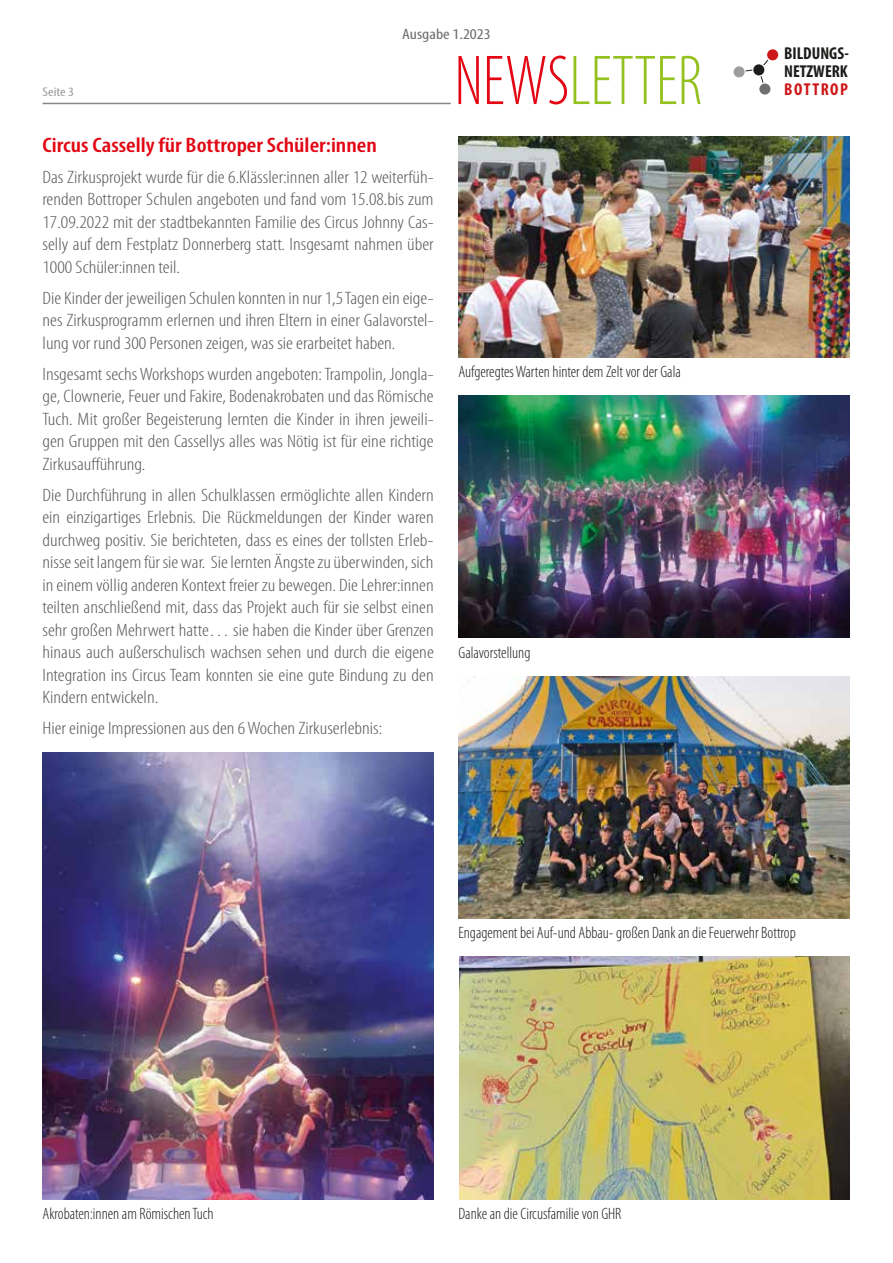
<style>
.page{position:relative;width:893px;height:1263px;background:#fff}
.page>*{position:absolute;margin:0;border:0;box-sizing:border-box;transform-origin:0 0}
.t1{font:600 condensed 21px "Myriad Pro";color:#e30613;scale:1.15 1}
.t2{font:300 condensed 18px/22.5px "Myriad Pro";color:#575756;text-align:justify;scale:1.15 1}
.t3{font:700 condensed 17.25px/18px "Myriad Pro";color:#1d1d1b}
.t4{font:700 condensed 17.25px "Myriad Pro";letter-spacing:.09em;color:#cd1719}
.t5{font:300 condensed 16.5px "Myriad Pro";color:#1d1d1b}
.t6{font:condensed 15px "Myriad Pro";color:#706f6f;scale:1.2 1}
.t7{font:condensed 12.75px "Myriad Pro";color:#9d9d9c;scale:1.2 1}
</style>
<div class="page">
<svg style="left:573px;top:56px;width:128px;height:48px"></svg>
<svg style="left:458px;top:56px;width:109px;height:48px"></svg>
<hr style="left:43px;top:103px;width:408px;height:1px;background:#878787">
<div style="left:767px;top:49px;width:11px;height:11px;background:#cd1719;border-radius:50%"></div>
<div style="left:734px;top:66px;width:11px;height:11px;background:#9d9d9c;border-radius:50%"></div>
<div style="left:759px;top:84px;width:11px;height:11px;background:#706f6f;border-radius:50%"></div>
<div style="left:753px;top:64px;width:11px;height:11px;background:#1d1d1b;border-radius:50%"></div>
<svg style="left:762px;top:59px;width:7px;height:7px"></svg>
<svg style="left:745px;top:69px;width:8px;height:3px"></svg>
<svg style="left:760px;top:75px;width:4px;height:9px"></svg>
<img style="left:458px;top:136px;width:392px;height:221px">
<img style="left:458px;top:395px;width:392px;height:243px">
<img style="left:458px;top:676px;width:392px;height:242px">
<img style="left:459px;top:957px;width:391px;height:242px">
<img style="left:43px;top:753px;width:391px;height:446px">
<p class="t7" style="left:43px;top:84px;width:28px">Seite 3</p>
<p class="t6" style="left:402px;top:25px;width:75px">Ausgabe 1.2023</p>
<p class="t1" style="left:43px;top:132px;width:292px">Circus Casselly für Bottroper Schüler:innen</p>
<p class="t2" style="left:43px;top:166px;width:342px">Das Zirkusprojekt wurde für die 6.Klässler:innen aller 12 weiterfüh&shy;renden Bottroper Schulen angeboten und fand vom 15.08.bis zum 17.09.2022 mit der stadtbekannten Familie des Circus Johnny Cas&shy;selly auf dem Festplatz Donnerberg statt. Insgesamt nahmen über 1000 Schüler:innen teil.</p>
<p class="t2" style="left:43px;top:287px;width:342px">Die Kinder der jeweiligen Schulen konnten in nur 1,5 Tagen ein eige&shy;nes Zirkusprogramm erlernen und ihren Eltern in einer Galavorstel&shy;lung vor rund 300 Personen zeigen, was sie erarbeitet haben.</p>
<p class="t2" style="left:43px;top:363px;width:342px">Insgesamt sechs Workshops wurden angeboten: Trampolin, Jongla&shy;ge, Clownerie, Feuer und Fakire, Bodenakrobaten und das Römische Tuch. Mit großer Begeisterung lernten die Kinder in ihren jeweili&shy;gen Gruppen mit den Cassellys alles was Nötig ist für eine richtige Zirkusaufführung.</p>
<p class="t2" style="left:43px;top:484px;width:342px">Die Durchführung in allen Schulklassen ermöglichte allen Kindern ein einzigartiges Erlebnis. Die Rückmeldungen der Kinder waren durchweg positiv. Sie berichteten, dass es eines der tollsten Erleb&shy;nisse seit langem für sie war. Sie lernten Ängste zu überwinden, sich in einem völlig anderen Kontext freier zu bewegen. Die Lehrer:innen teilten anschließend mit, dass das Projekt auch für sie selbst einen sehr großen Mehrwert hatte… sie haben die Kinder über Grenzen hinaus auch außerschulisch wachsen sehen und durch die eigene Integration ins Circus Team konnten sie eine gute Bindung zu den Kindern entwickeln.</p>
<p class="t2" style="left:43px;top:717px;width:297px">Hier einige Impressionen aus den 6 Wochen Zirkuserlebnis:</p>
<p class="t5" style="left:458px;top:362px;width:224px">Aufgeregtes Warten hinter dem Zelt vor der Gala</p>
<p class="t5" style="left:458px;top:642px;width:74px">Galavorstellung</p>
<p class="t3" style="left:784px;top:44px;width:66px">BILDUNGS-<br>NETZWERK</p>
<p class="t4" style="left:784px;top:79px;width:65px">BOTTROP</p>
<p class="t5" style="left:458px;top:923px;width:339px">Engagement bei Auf-und Abbau- großen Dank an die Feuerwehr Bottrop</p>
<p class="t5" style="left:43px;top:1204px;width:173px">Akrobaten:innen am Römischen Tuch</p>
<p class="t5" style="left:458px;top:1204px;width:164px">Danke an die Circusfamilie von GHR</p>
</div>
